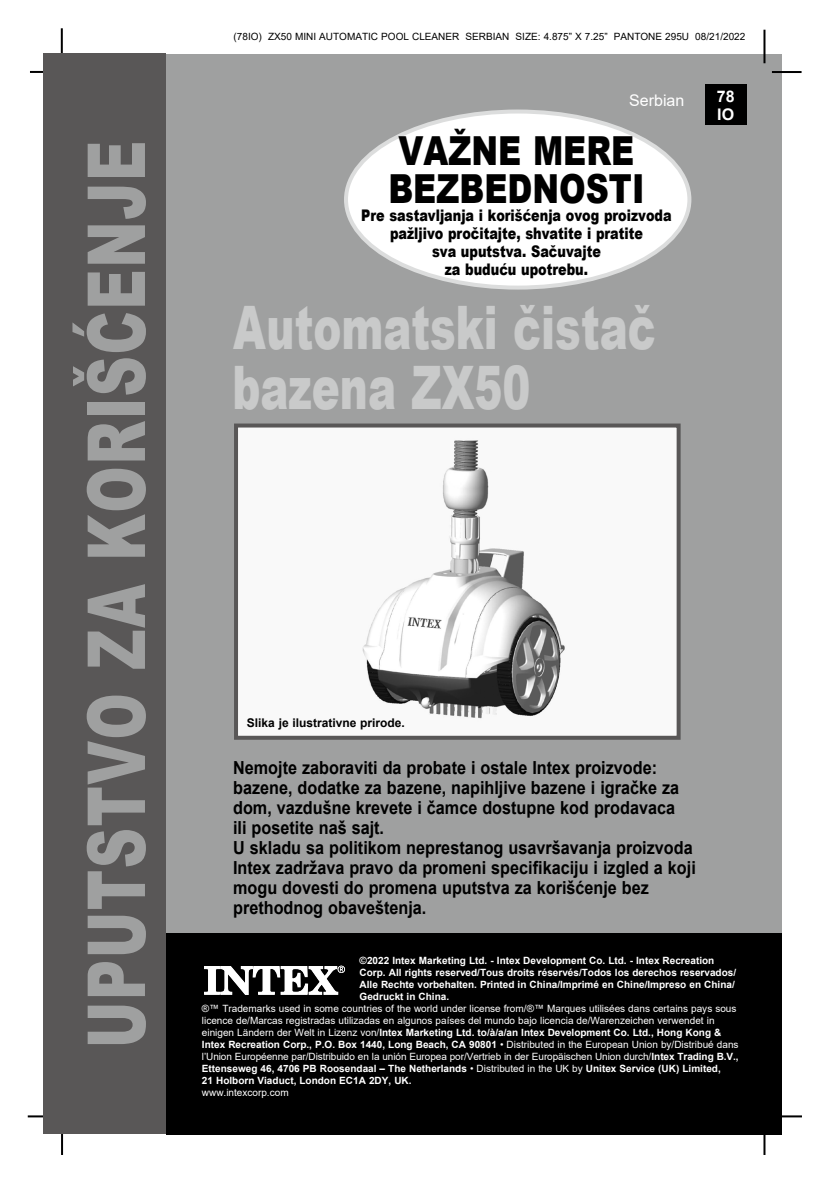
<style>
.page{position:relative;width:836px;height:1191px;background:#fff}
.page>*{position:absolute;margin:0;border:0;box-sizing:border-box;transform-origin:0 0}
.t1{font:900 80px "Arial";letter-spacing:.025em;color:#9fa0a0;scale:.7 1}
.t2{font:900 60px/60px "Arial";color:#c9caca;scale:.7 1}
.t3{font:900 40px/38px "Arial";color:#000;scale:.8 1}
.t4{font:700 18px/20px "Arial";color:#000;scale:.9 1}
.t5{font:900 16px/18px "Arial";color:#000;text-align:center;scale:.8 1}
.t6{font:16px "Arial";color:#fff}
.t7{font:700 16px/18px "Arial";color:#fff}
.t8{font:700 12px "Arial";color:#000}
.t9{font:10px/12px "Arial";color:#fff}
.t10{font:700 10px/12px "Arial";color:#fff}
.t11{font:10px "Arial";color:#000}
.s1{font-weight:700}
</style>
<div class="page">
<div style="left:166px;top:54px;width:615px;height:1080px;background:#9fa0a0"></div>
<hr style="left:769px;top:1115px;width:32px;height:2px;background:#000">
<hr style="left:771px;top:71px;width:30px;height:2px;background:#000">
<hr style="left:61px;top:28px;width:2px;height:36px;background:#000">
<hr style="left:763px;top:30px;width:2px;height:33px;background:#000">
<hr style="left:763px;top:1123px;width:2px;height:32px;background:#000">
<hr style="left:61px;top:1123px;width:2px;height:32px;background:#000">
<hr style="left:30px;top:71px;width:26px;height:2px;background:#000">
<hr style="left:28px;top:1115px;width:28px;height:2px;background:#000">
<div style="left:704px;top:84px;width:42px;height:41px;background:#000"></div>
<div style="left:43px;top:53px;width:123px;height:1080px;background:#595757"></div>
<div style="left:346px;top:111px;width:343px;height:176px;background:#fff;border-radius:50%"></div>
<div style="left:166px;top:933px;width:614px;height:201px;background:#000"></div>
<svg style="left:204px;top:965px;width:141px;height:29px"></svg>
<img style="left:239px;top:428px;width:436px;height:307px">
<div style="left:234px;top:423px;width:446px;height:317px;border:4px solid #595757"></div>
<h1 class="t1" style="left:58px;top:1048px;width:1298px;rotate:-90deg">UPUTSTVO ZA KORIŠĆENJE</h1>
<p class="t11" style="left:233px;top:30px;width:513px">(78IO) ZX50 MINI AUTOMATIC POOL CLEANER SERBIAN SIZE: 4.875” X 7.25” PANTONE 295U 08/21/2022</p>
<h3 class="t6" style="left:629px;top:89px;width:57px">Serbian</h3>
<h3 class="t3" style="left:388px;top:131px;width:321px">VAŽNE MERE<br>BEZBEDNOSTI</h3>
<h3 class="t5" style="left:361px;top:205px;width:389px">Pre sastavljanja i korišćenja ovog proizvoda pažljivo pročitajte, shvatite i pratite<br>sva uputstva. Sačuvajte<br>za buduću upotrebu.</h3>
<h2 class="t2" style="left:232px;top:295px;width:606px">Automatski čistač bazena ZX50</h2>
<h3 class="t7" style="left:716px;top:87px;width:19px">78<br>IO</h3>
<p class="t8" style="left:247px;top:714px;width:159px">Slika je ilustrativne prirode.</p>
<p class="t4" style="left:233px;top:758px;width:515px">Nemojte zaboraviti da probate i ostale Intex proizvode: bazene, dodatke za bazene, napihljive bazene i igračke za dom, vazdušne krevete i čamce dostupne kod prodavaca<br>ili posetite naš sajt.<br>U skladu sa politikom neprestanog usavršavanja proizvoda Intex zadržava pravo da promeni specifikaciju i izgled a koji mogu dovesti do promena uputstva za korišćenje bez prethodnog obaveštenja.</p>
<p class="t10" style="left:359px;top:955px;width:378px">©2022 Intex Marketing Ltd. - Intex Development Co. Ltd. - Intex Recreation Corp. All rights reserved/Tous droits réservés/Todos los derechos reservados/ Alle Rechte vorbehalten. Printed in China/Imprimé en Chine/Impreso en China/ Gedruckt in China.</p>
<p class="t9" style="left:202px;top:1002px;width:538px">®™ Trademarks used in some countries of the world under license from/®™ Marques utilisées dans certains pays sous licence de/Marcas registradas utilizadas en algunos países del mundo bajo licencia de/Warenzeichen verwendet in einigen Ländern der Welt in Lizenz von/<span class="s1">Intex Marketing Ltd. to/à/a/an Intex Development Co. Ltd., Hong Kong &amp; Intex Recreation Corp., P.O. Box 1440, Long Beach, CA 90801</span> • Distributed in the European Union by/Distribué dans l’Union Européenne par/Distribuido en la unión Europea por/Vertrieb in der Europäischen Union durch/<span class="s1">Intex Trading B.V., Ettenseweg 46, 4706 PB Roosendaal – The Netherlands</span> • Distributed in the UK by <span class="s1">Unitex Service (UK) Limited,<br>21 Holborn Viaduct, London EC1A 2DY, UK.</span></p>
<p class="t9" style="left:202px;top:1086px;width:88px">www.intexcorp.com</p>
</div>
